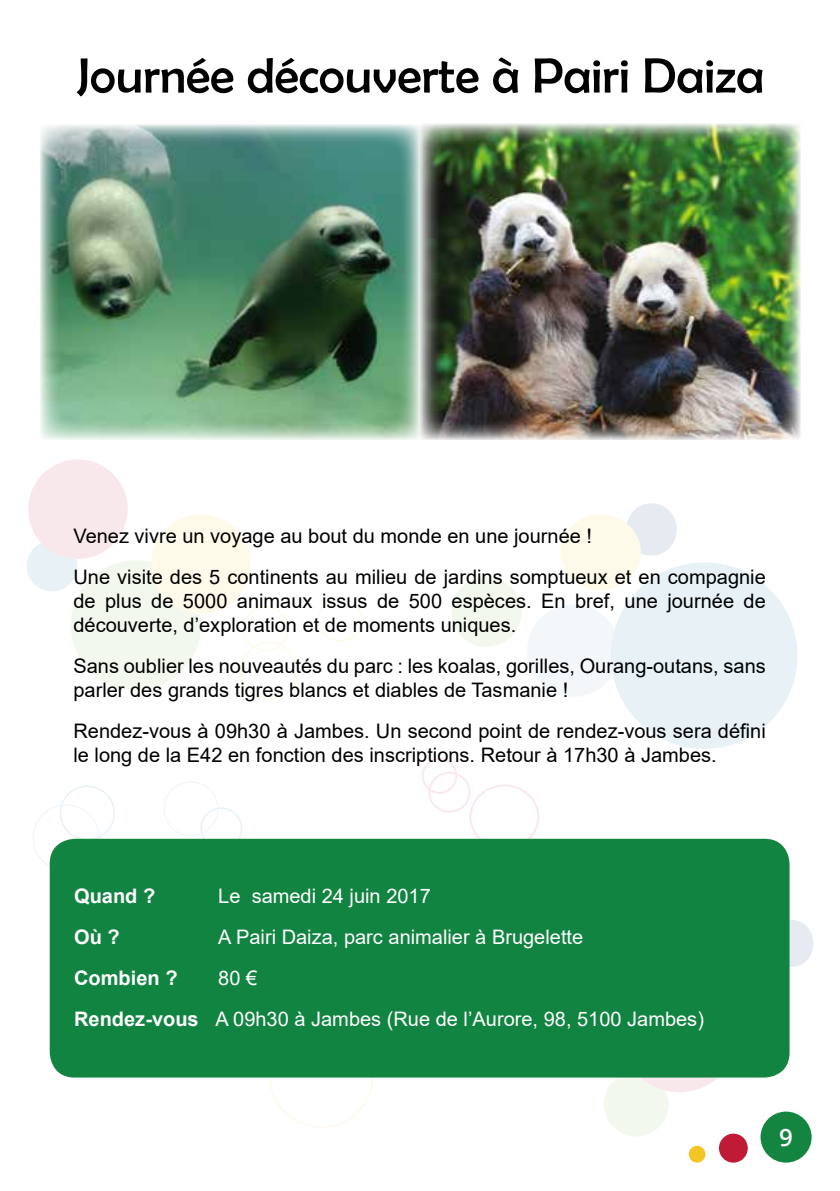
<style>
.page{position:relative;width:840px;height:1191px;background:#fff}
.page>*{position:absolute;margin:0;border:0;box-sizing:border-box;transform-origin:0 0}
.t1{font:50px "Berlin Sans FB";color:#020203}
.t2{font:600 24px "Open Sans";color:#fff}
.t3{font:20px/24px "Arial";color:#000}
.t4{font:20px/41px "Arial";color:#fff}
.t5{font:700 20px "Arial";color:#fff}
.s1{font-weight:700}
</style>
<div class="page">
<div style="left:771px;top:920px;width:42px;height:47px;background:#e6ebf2;border-radius:50%"></div>
<div style="left:27px;top:540px;width:50px;height:51px;background:#e7f1f6;border-radius:50%"></div>
<div style="left:603px;top:1071px;width:65px;height:65px;background:#f3f8ee;border-radius:50%"></div>
<div style="left:28px;top:459px;width:100px;height:100px;background:#f8e8eb;border-radius:50%"></div>
<svg style="left:619px;top:972px;width:119px;height:120px"></svg>
<div style="left:625px;top:503px;width:51px;height:52px;background:#e6ebf2;border-radius:50%"></div>
<div style="left:71px;top:560px;width:130px;height:130px;background:#f3f8ee;border-radius:50%"></div>
<div style="left:451px;top:577px;width:70px;height:70px;background:#f3f8ee;border-radius:50%"></div>
<div style="left:151px;top:514px;width:99px;height:99px;background:#fefaea;border-radius:50%"></div>
<div style="left:560px;top:514px;width:80px;height:76px;background:#fefaea;border-radius:50%"></div>
<div style="left:526px;top:604px;width:93px;height:93px;background:#f3f7fa;border-radius:50%"></div>
<div style="left:610px;top:562px;width:187px;height:187px;background:#e7f1f6;border-radius:50%"></div>
<div style="left:243px;top:606px;width:45px;height:45px;border:2px solid #fecc2f;border-radius:50%"></div>
<div style="left:317px;top:598px;width:45px;height:43px;border:2px solid #fecc2f;border-radius:50%"></div>
<div style="left:428px;top:772px;width:42px;height:40px;border:2px solid #bf1b36;border-radius:50%"></div>
<div style="left:421px;top:758px;width:36px;height:36px;border:2px solid #bf1b36;border-radius:50%"></div>
<div style="left:240px;top:641px;width:58px;height:59px;border:2px solid #fecc2f;border-radius:50%"></div>
<div style="left:469px;top:784px;width:70px;height:65px;border:2px solid #bf1b36;border-radius:50%"></div>
<div style="left:33px;top:804px;width:67px;height:67px;border:2px solid #8cb5d3;border-radius:50%"></div>
<div style="left:163px;top:781px;width:55px;height:55px;border:2px solid #8cb5d3;border-radius:50%"></div>
<div style="left:60px;top:785px;width:55px;height:55px;border:2px solid #0f74ac;border-radius:50%"></div>
<div style="left:200px;top:807px;width:42px;height:42px;border:2px solid #0f74ac;border-radius:50%"></div>
<div style="left:760px;top:1111px;width:51px;height:51px;background:#138541;border-radius:50%"></div>
<div style="left:718px;top:1133px;width:29px;height:29px;background:#bf1b36;border-radius:50%"></div>
<div style="left:688px;top:1145px;width:17px;height:17px;background:#f4c526;border-radius:50%"></div>
<img style="left:40px;top:124px;width:760px;height:315px">
<div style="left:51px;top:839px;width:737px;height:237px;background:#128441;border-radius:24px"></div>
<div style="left:50px;top:838px;width:739px;height:239px;border:2px solid #138541;border-radius:24px"></div>
<h1 class="t1" style="left:77px;top:48px;width:688px">Journée découverte à Pairi Daiza</h1>
<p class="t3" style="left:73px;top:515px;width:693px;line-height:41px">Venez vivre un voyage au bout du monde en une journée !<br>Une visite des 5 continents au milieu de jardins somptueux et en compagnie</p>
<p class="t3" style="left:73px;top:588px;width:693px">de plus de 5000 animaux issus de 500 espèces. En bref, une journée de découverte, d’exploration et de moments uniques.</p>
<p class="t3" style="left:73px;top:653px;width:693px">Sans oublier les nouveautés du parc : les koalas, gorilles, Ourang-outans, sans parler des grands tigres blancs et diables de Tasmanie !</p>
<p class="t3" style="left:73px;top:718px;width:693px">Rendez-vous à 09h30 à Jambes. Un second point de rendez-vous sera défini le long de la E42 en fonction des inscriptions. Retour à 17h30 à Jambes.</p>
<p class="t5" style="left:74px;top:882px;width:83px">Quand ?</p>
<p class="t4" style="left:218px;top:875px;width:214px">Le samedi 24 juin 2017</p>
<p class="t5" style="left:74px;top:923px;width:47px">Où ?</p>
<p class="t4" style="left:218px;top:916px;width:366px">A Pairi Daiza, parc animalier à Brugelette</p>
<p class="t5" style="left:74px;top:964px;width:105px">Combien ?</p>
<p class="t4" style="left:74px;top:957px;width:631px;text-indent:144px">80 €<br><span class="s1">Rendez-vous</span> A 09h30 à Jambes (Rue de l’Aurore, 98, 5100 Jambes)</p>
<p class="t2" style="left:778px;top:1121px;width:15px">9</p>
</div>
